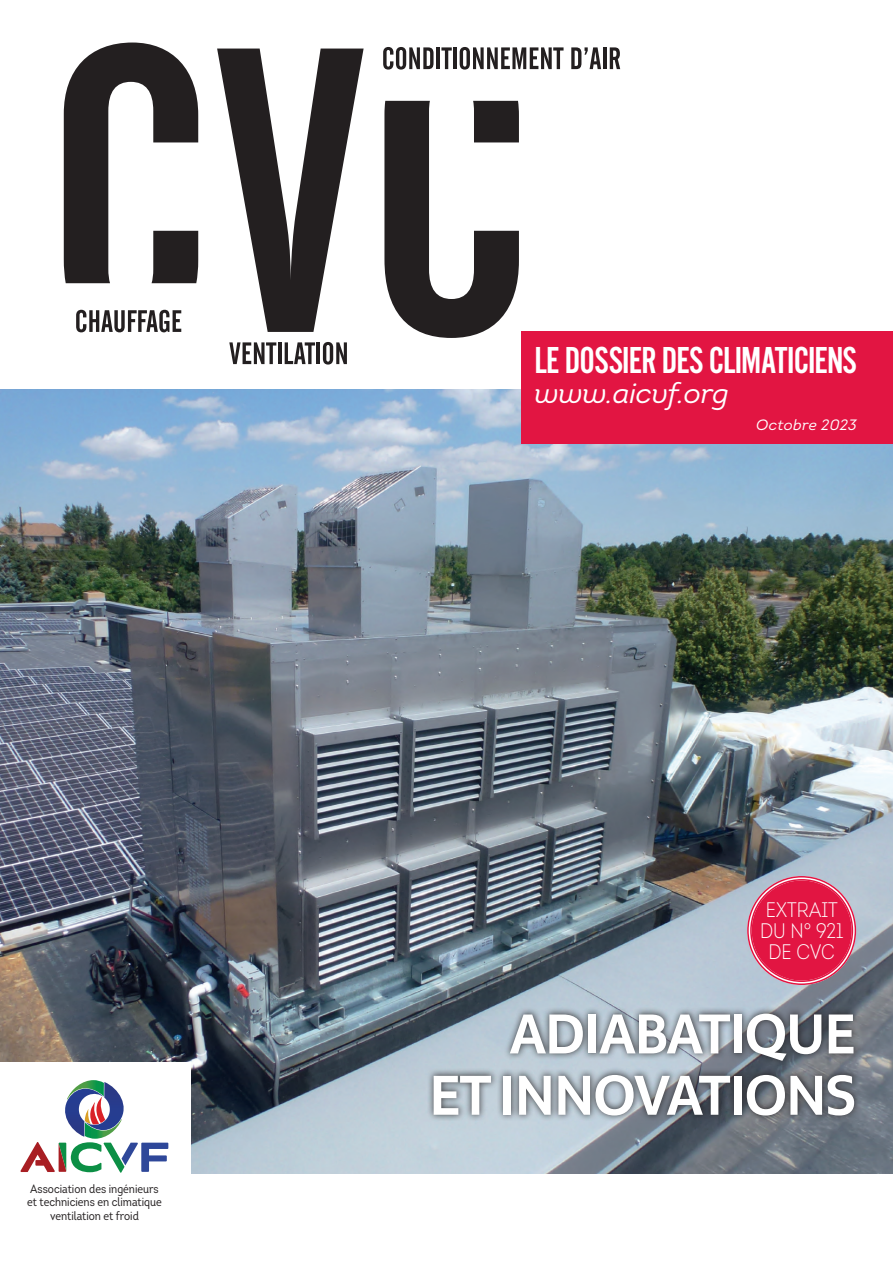
<style>
.page{position:relative;width:893px;height:1263px;background:#fff}
.page>*{position:absolute;margin:0;border:0;box-sizing:border-box;transform-origin:0 0}
.t1{font:700 55.65px/61.3px "Multiple Sans Pro";letter-spacing:-.03em;color:#fff;text-align:right}
.t2{font:39px "Alternate Got No 2 D";letter-spacing:-.025em;color:#fff}
.t3{font:italic 28.5px "Intro";letter-spacing:-.01em;color:#fff}
.t4{font:300 21px/21px "Intro Cond";color:#fff;text-align:center}
.t5{font:italic 15px "Intro";letter-spacing:.02em;color:#fff}
.t6{font:12px/13.5px "Intro Cond";color:#231f20;text-align:center}
</style>
<div class="page">
<img style="left:0;top:389px;width:893px;height:784px">
<div style="left:522px;top:332px;width:371px;height:112px;background:#e21542"></div>
<svg style="left:217px;top:49px;width:147px;height:283px"></svg>
<svg style="left:64px;top:43px;width:134px;height:240px"></svg>
<svg style="left:384px;top:101px;width:135px;height:237px"></svg>
<svg style="left:383px;top:47px;width:51px;height:23px"></svg>
<hr style="left:437px;top:47px;width:3px;height:22px;background:#231f20">
<svg style="left:441px;top:47px;width:11px;height:22px"></svg>
<hr style="left:453px;top:47px;width:4px;height:22px;background:#231f20">
<svg style="left:460px;top:47px;width:104px;height:23px"></svg>
<svg style="left:571px;top:47px;width:30px;height:22px"></svg>
<hr style="left:603px;top:47px;width:3px;height:22px;background:#231f20">
<svg style="left:610px;top:47px;width:10px;height:22px"></svg>
<svg style="left:229px;top:342px;width:47px;height:22px"></svg>
<hr style="left:278px;top:342px;width:3px;height:22px;background:#231f20">
<svg style="left:285px;top:342px;width:30px;height:22px"></svg>
<hr style="left:317px;top:342px;width:3px;height:22px;background:#231f20">
<svg style="left:323px;top:342px;width:24px;height:23px"></svg>
<svg style="left:76px;top:310px;width:105px;height:22px"></svg>
<div style="left:426px;top:1006px;width:436px;height:116px;background:#231f20;opacity:.8"></div>
<div style="left:0;top:1063px;width:190px;height:200px;background:#fff"></div>
<svg style="left:20px;top:1080px;width:148px;height:92px"></svg>
<div style="left:749px;top:878px;width:105px;height:105px;background:#e21542;border-radius:50%"></div>
<div style="left:747px;top:876px;width:109px;height:109px;border:4px solid #fff;border-radius:50%"></div>
<p class="t6" style="left:27px;top:1181px;width:136px">Association des ingénieurs et techniciens en climatique ventilation et froid</p>
<p class="t2" style="left:534px;top:339px;width:324px">LE DOSSIER DES CLIMATICIENS</p>
<p class="t3" style="left:534px;top:376px;width:196px">www.aicvf.org</p>
<p class="t5" style="left:756px;top:415px;width:102px">Octobre 2023</p>
<p class="t4" style="left:766px;top:899px;width:73px">EXTRAIT</p>
<p class="t4" style="left:760px;top:920px;width:85px">DU N° 921<br>DE CVC</p>
<p class="t1" style="left:429px;top:1003px;width:429px">ADIABATIQUE<br>ET INNOVATIONS</p>
</div>
